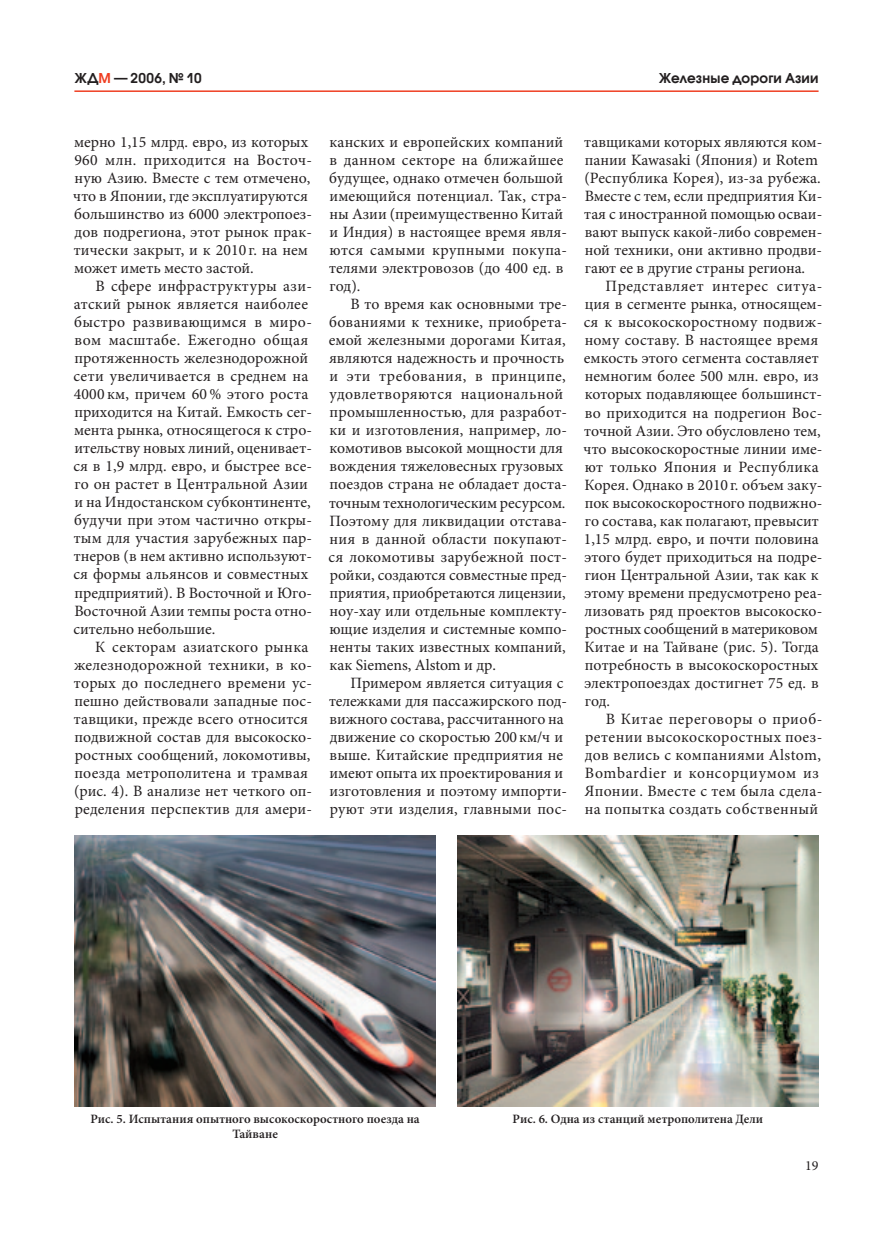
<style>
.page{position:relative;width:893px;height:1234px;background:#fff}
.page>*{position:absolute;margin:0;border:0;box-sizing:border-box;transform-origin:0 0}
.t1{font:15.75px/18px "Minion Pro";letter-spacing:.005em;color:#231f20}
.t2{font:15.75px/18px "Minion Pro";letter-spacing:.025em;color:#231f20}
.t3{font:13.95px "Minion Pro";color:#231f20}
.t4{font:600 13.5px "Avant Garde Gothic C";letter-spacing:.015em;color:#231f20}
.t5{font:600 12.75px/15px "Minion Pro";color:#231f20;text-align:center}
.s1{color:#ef3e22}
</style>
<div class="page">
<hr style="left:74px;top:90px;width:745px;height:2px;background:#ef3e22">
<img style="left:74px;top:835px;width:361px;height:270px">
<img style="left:457px;top:835px;width:361px;height:270px">
<p class="t4" style="left:74px;top:70px;width:129px">ЖД<span class="s1">М</span> — 2006, № 10</p>
<p class="t4" style="left:659px;top:70px;width:161px">Железные дороги Азии</p>
<p class="t1" style="left:73px;top:133px;width:240px">мерно 1,15 млрд. евро, из которых<br>960 млн. приходится на Восточ&shy;ную Азию. Вместе с тем отмечено, что в Японии, где эксплуатируются большинство из 6000 электропоез&shy;дов подрегиона, этот рынок прак&shy;тически закрыт, и к 2010 г. на нем может иметь место застой.</p>
<p class="t1" style="left:73px;top:277px;width:240px;text-indent:22px">В сфере инфраструктуры ази&shy;атский рынок является наиболее быстро развивающимся в миро&shy;вом масштабе. Ежегодно общая протяженность железнодорожной сети увеличивается в среднем на<br>4000 км, причем 60 % этого роста приходится на Китай. Емкость сег&shy;мента рынка, относящегося к стро&shy;ительству новых линий, оценивает&shy;ся в 1,9 млрд. евро, и быстрее все&shy;го он растет в Центральной Азии и на Индостанском субконтиненте, будучи при этом частично откры&shy;тым для участия зарубежных пар&shy;тнеров (в нем активно используют&shy;ся формы альянсов и совместных предприятий). В Восточной и Юго-<br>Восточной Азии темпы роста отно&shy;сительно небольшие.</p>
<p class="t1" style="left:74px;top:637px;width:240px;text-indent:21px">К секторам азиатского рынка железнодорожной техники, в ко&shy;торых до последнего времени ус&shy;пешно действовали западные пос&shy;тавщики, прежде всего относится подвижной состав для высокоско&shy;ростных сообщений, локомотивы, поезда метрополитена и трамвая (рис. 4). В анализе нет четкого оп&shy;ределения перспектив для амери-</p>
<p class="t1" style="left:329px;top:133px;width:240px">канских и европейских компаний в данном секторе на ближайшее будущее, однако отмечен большой имеющийся потенциал. Так, стра&shy;ны Азии (преимущественно Китай и Индия) в настоящее время явля&shy;ются самыми крупными покупа&shy;телями электровозов (до 400 ед. в год).</p>
<p class="t1" style="left:329px;top:295px;width:240px;text-indent:22px">В то время как основными тре&shy;бованиями к технике, приобрета&shy;емой железными дорогами Китая, являются надежность и прочность и эти требования, в принципе, удовлетворяются национальной промышленностью, для разработ&shy;ки и изготовления, например, ло&shy;комотивов высокой мощности для вождения тяжеловесных грузовых поездов страна не обладает доста&shy;точным технологическим ресурсом.<br>Поэтому для ликвидации отстава&shy;ния в данной области покупают&shy;ся локомотивы зарубежной пост&shy;ройки, создаются совместные пред&shy;приятия, приобретаются лицензии, ноу-хау или отдельные комплекту&shy;ющие изделия и системные компо&shy;ненты таких известных компаний, как Siemens, Alstom и др.</p>
<p class="t1" style="left:329px;top:673px;width:240px;text-indent:21px">Примером является ситуация с тележками для пассажирского под&shy;вижного состава, рассчитанного на движение со скоростью 200 км/ч и выше. Китайские предприятия не имеют опыта их проектирования и изготовления и поэтому импорти&shy;руют эти изделия, главными пос-</p>
<p class="t1" style="left:584px;top:133px;width:240px">тавщиками которых являются ком&shy;пании Kawasaki (Япония) и Rotem (Республика Корея), из‑за рубежа.<br>Вместе с тем, если предприятия Ки&shy;тая с иностранной помощью осваи&shy;вают выпуск какой‑либо современ&shy;ной техники, они активно продви&shy;гают ее в другие страны региона.</p>
<p class="t1" style="left:584px;top:277px;width:240px;text-indent:22px">Представляет интерес ситуа&shy;ция в сегменте рынка, относящем&shy;ся к высокоскоростному подвиж&shy;ному составу. В настоящее время емкость этого сегмента составляет немногим более 500 млн. евро, из которых подавляющее большинст&shy;во приходится на подрегион Вос&shy;точной Азии. Это обусловлено тем, что высокоскоростные линии име&shy;ют только Япония и Республика<br>Корея. Однако в 2010 г. объем заку&shy;пок высокоскоростного подвижно&shy;го состава, как полагают, превысит<br>1,15 млрд. евро, и почти половина этого будет приходиться на подре&shy;гион Центральной Азии, так как к этому времени предусмотрено реа&shy;лизовать ряд проектов высокоско&shy;ростных сообщений в материковом<br>Китае и на Тайване (рис. 5). Тогда потребность в высокоскоростных электропоездах достигнет 75 ед. в год.</p>
<p class="t2" style="left:584px;top:709px;width:239px;text-indent:21px">В Китае переговоры о приоб&shy;ретении высокоскоростных поез&shy;дов велись с компаниями Alstom,<br>Bombardier и консорциумом из<br>Японии. Вместе с тем была сдела&shy;на попытка создать собственный</p>
<p class="t5" style="left:91px;top:1110px;width:331px">Рис. 5. Испытания опытного высокоскоростного поезда на<br>Тайване</p>
<p class="t5" style="left:513px;top:1110px;width:252px">Рис. 6. Одна из станций метрополитена Дели</p>
<p class="t3" style="left:805px;top:1155px;width:15px">19</p>
</div>
